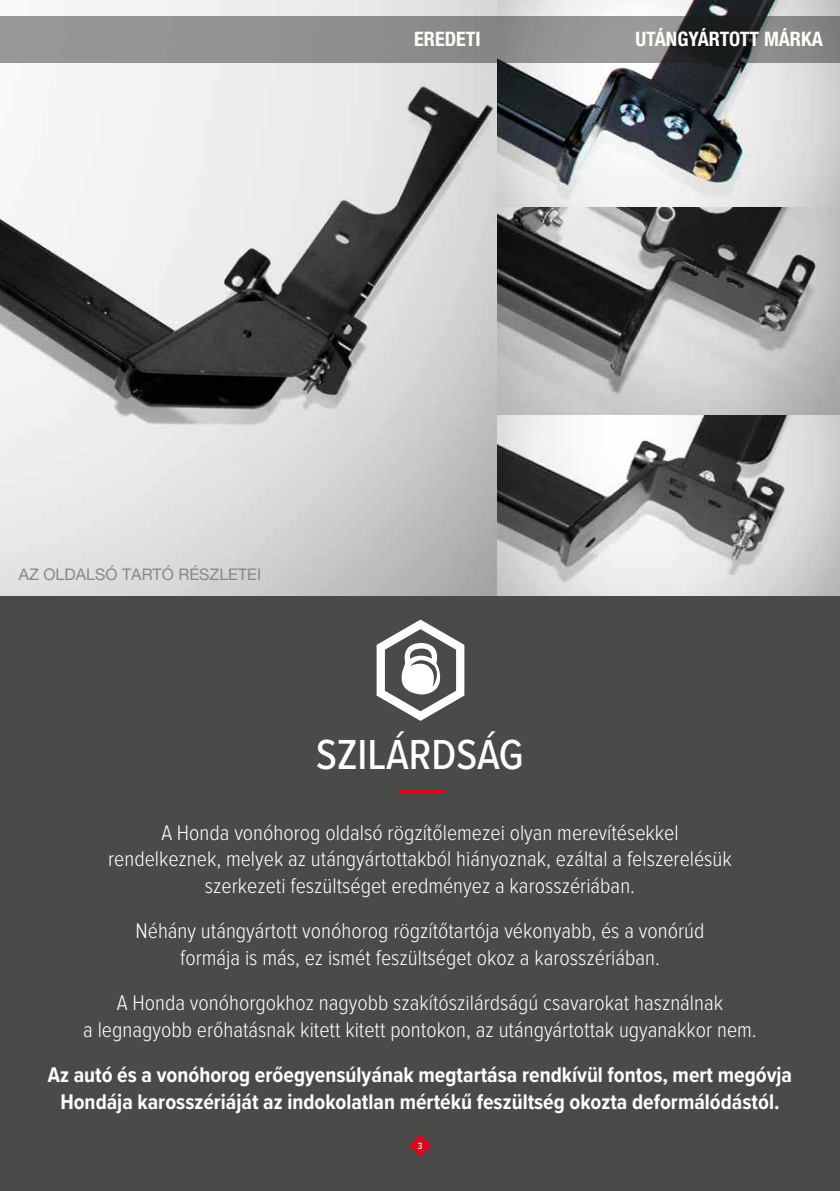
<style>
.page{position:relative;width:840px;height:1191px;background:#fff}
.page>*{position:absolute;margin:0;border:0;box-sizing:border-box;transform-origin:0 0}
.t1{font:500 43.6px "Proxima Nova Cond";color:#fff}
.t2{font:300 22px/26.4px "Proxima Nova Cond";color:#fff;text-align:center}
.t3{font:700 22px/26.4px "Proxima Nova Cond";color:#fff;text-align:center}
.t4{font:700 condensed 20px "Helvetica Neue LT Pro";color:#fffefa}
.t5{font:16px "Helvetica Neue LT Pro";color:#878787}
.t6{font:500 9.4px "Proxima Nova Cond";color:#fff}
</style>
<div class="page">
<div style="left:0;top:595px;width:839px;height:596px;background:#4a4a49"></div>
<img style="left:0;top:0;width:839px;height:595px">
<hr style="left:398px;top:790px;width:46px;height:4px;background:#d6081f">
<svg style="left:376px;top:619px;width:88px;height:102px"></svg>
<svg style="left:0;top:17px;width:839px;height:46px;background:#848584"></svg>
<svg style="left:408px;top:1134px;width:23px;height:23px"></svg>
<p class="t4" style="left:414px;top:27px;width:68px">EREDETI</p>
<p class="t4" style="left:635px;top:27px;width:189px">UTÁNGYÁRTOTT MÁRKA</p>
<p class="t5" style="left:19px;top:564px;width:244px">AZ OLDALSÓ TARTÓ RÉSZLETEI</p>
<h1 class="t1" style="left:316px;top:722px;width:209px">SZILÁRDSÁG</h1>
<p class="t2" style="left:108px;top:819px;width:625px">A Honda vonóhorog oldalsó rögzítőlemezei olyan merevítésekkel rendelkeznek, melyek az utángyártottakból hiányoznak, ezáltal a felszerelésük szerkezeti feszültséget eredményez a karosszériában.</p>
<p class="t2" style="left:135px;top:918px;width:570px">Néhány utángyártott vonóhorog rögzítőtartója vékonyabb, és a vonórúd formája is más, ez ismét feszültséget okoz a karosszériában.</p>
<p class="t2" style="left:83px;top:990px;width:674px">A Honda vonóhorgokhoz nagyobb szakítószilárdságú csavarokat használnak<br>a legnagyobb erőhatásnak kitett kitett pontokon, az utángyártottak ugyanakkor nem.</p>
<p class="t3" style="left:48px;top:1061px;width:745px">Az autó és a vonóhorog erőegyensúlyának megtartása rendkívül fontos, mert megóvja<br>Hondája karosszériáját az indokolatlan mértékű feszültség okozta deformálódástól.</p>
<p class="t6" style="left:417px;top:1139px;width:6px">3</p>
</div>
